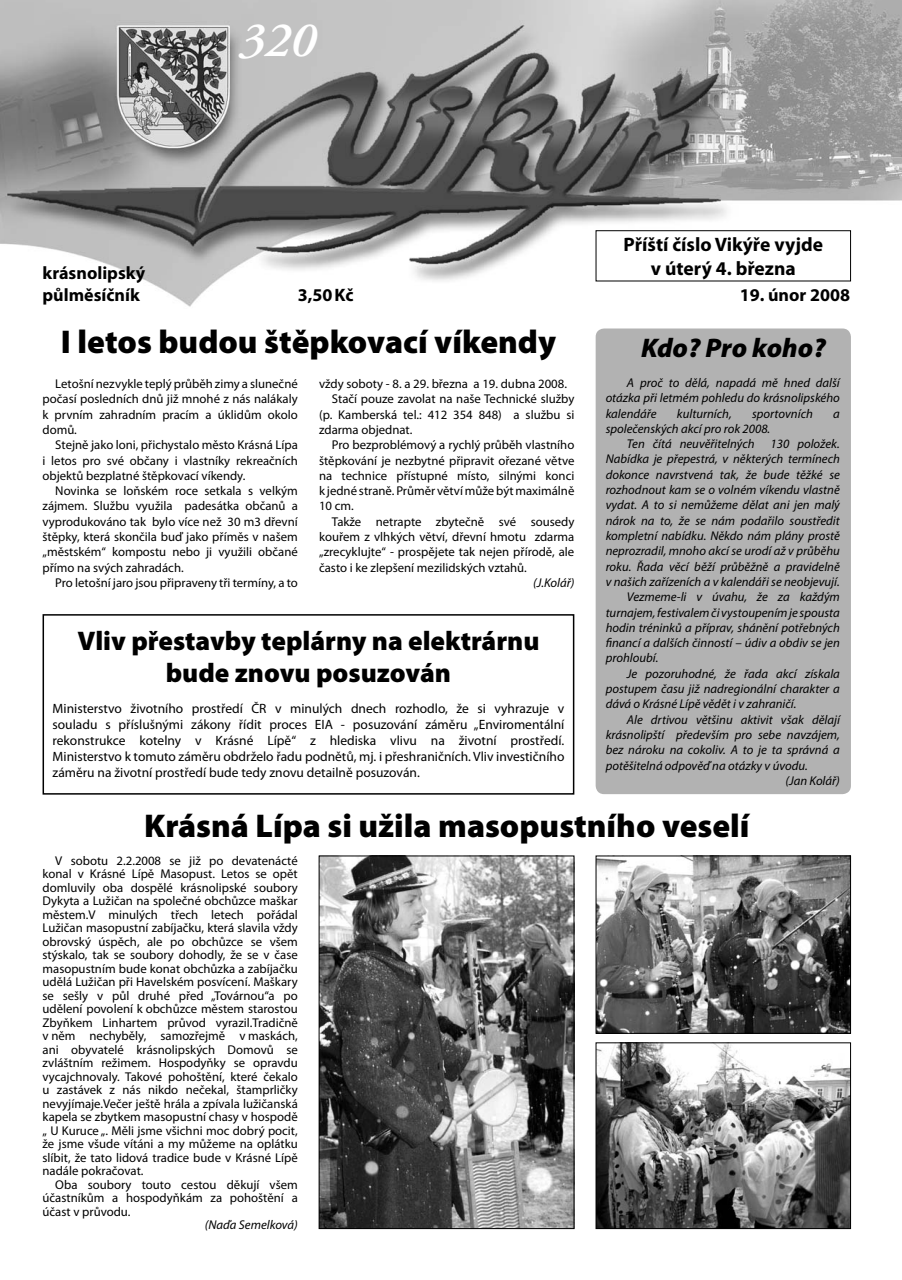
<style>
.page{position:relative;width:902px;height:1280px;background:#fff}
.page>*{position:absolute;margin:0;border:0;box-sizing:border-box;transform-origin:0 0}
.t1{font:italic 600 49.5px "Adobe Garamond Pro";color:#fff}
.t2{font:900 33px "Myriad Pro";color:#000}
.t3{font:900 27px/32.4px "Myriad Pro";color:#000;text-align:center}
.t4{font:italic 900 27px "Myriad Pro";color:#000}
.t5{font:700 19.5px "Myriad Pro";color:#000}
.t6{font:700 18px "Myriad Pro";color:#000}
.t7{font:13.5px/16.2px "Myriad Pro";color:#000;text-align:justify}
.t8{font:12.75px/13.5px "Myriad Pro";color:#000;text-align:justify}
.t9{font:italic 12.75px/15.3px "Myriad Pro";color:#000;text-align:justify}
</style>
<div class="page">
<img style="left:0;top:0;width:901px;height:307px">
<div style="left:595px;top:230px;width:255px;height:51px;border:1px solid #000"></div>
<div style="left:595px;top:328px;width:255px;height:466px;background:#b2b2b2;border-radius:9px"></div>
<div style="left:43px;top:614px;width:531px;height:181px;border:2px solid #000"></div>
<img style="left:321px;top:857px;width:251px;height:370px">
<div style="left:319px;top:855px;width:255px;height:374px;border:1px solid #000"></div>
<img style="left:597px;top:857px;width:251px;height:175px">
<div style="left:595px;top:855px;width:255px;height:179px;border:1px solid #000"></div>
<img style="left:597px;top:1044px;width:251px;height:183px">
<div style="left:595px;top:1042px;width:255px;height:187px;border:1px solid #000"></div>
<h1 class="t1" style="left:239px;top:20px;width:77px">320</h1>
<h3 class="t5" style="left:623px;top:238px;width:201px">Příští číslo Vikýře vyjde</h3>
<h3 class="t6" style="left:43px;top:266px;width:104px">krásnolipský</h3>
<h3 class="t5" style="left:650px;top:261px;width:146px">v úterý 4. března</h3>
<h3 class="t6" style="left:43px;top:288px;width:99px">půlměsíčník</h3>
<h3 class="t6" style="left:298px;top:288px;width:57px">3,50 Kč</h3>
<h3 class="t6" style="left:739px;top:288px;width:112px">19. únor 2008</h3>
<h3 class="t4" style="left:641px;top:338px;width:186px">Kdo? Pro koho?</h3>
<p class="t9" style="left:605px;top:376px;width:236px;text-indent:21px">A proč to dělá, napadá mě hned další otázka při letmém pohledu do krásnolipského kalendáře</p>
<h2 class="t2" style="left:61px;top:330px;width:496px">I letos budou štěpkovací víkendy</h2>
<p class="t8" style="left:43px;top:377px;width:257px;line-height:15.3px;text-indent:13px">Letošní nezvykle teplý průběh zimy a slunečné počasí posledních dnů již mnohé z nás nalákaly k prvním zahradním pracím a úklidům okolo domů.</p>
<p class="t8" style="left:43px;top:439px;width:257px;line-height:15.3px;text-indent:13px">Stejně jako loni, přichystalo město Krásná Lípa i letos pro své občany i vlastníky rekreačních objektů bezplatné štěpkovací víkendy.</p>
<p class="t8" style="left:43px;top:484px;width:257px;line-height:15.3px;text-indent:13px">Novinka se loňském roce setkala s velkým zájmem. Službu využila padesátka občanů a vyprodukováno tak bylo více než 30 m3 dřevní štěpky, která skončila buď jako příměs v našem „městském“ kompostu nebo ji využili občané přímo na svých zahradách.</p>
<p class="t8" style="left:55px;top:577px;width:244px">Pro letošní jaro jsou připraveny tři termíny, a to</p>
<p class="t8" style="left:319px;top:378px;width:249px">vždy soboty - 8. a 29. března a 19. dubna 2008.</p>
<p class="t8" style="left:332px;top:394px;width:244px">Stačí pouze zavolat na naše Technické služby</p>
<p class="t8" style="left:319px;top:409px;width:257px">(p. Kamberská tel.: 412 354 848) a službu si</p>
<p class="t8" style="left:319px;top:424px;width:95px">zdarma objednat.</p>
<p class="t8" style="left:332px;top:439px;width:244px">Pro bezproblémový a rychlý průběh vlastního</p>
<p class="t8" style="left:319px;top:455px;width:257px">štěpkování je nezbytné připravit ořezané větve</p>
<p class="t8" style="left:319px;top:470px;width:257px">na technice přístupné místo, silnými konci</p>
<p class="t8" style="left:319px;top:485px;width:257px">k jedné straně. Průměr větví může být maximálně</p>
<p class="t8" style="left:319px;top:501px;width:36px">10 cm.</p>
<p class="t8" style="left:332px;top:516px;width:244px">Takže netrapte zbytečně své sousedy</p>
<p class="t8" style="left:319px;top:531px;width:257px">kouřem z vlhkých větví, dřevní hmotu zdarma</p>
<p class="t8" style="left:319px;top:547px;width:257px">„zrecyklujte“ - prospějete tak nejen přírodě, ale</p>
<p class="t8" style="left:319px;top:562px;width:209px">často i ke zlepšení mezilidských vztahů.</p>
<p class="t9" style="left:533px;top:576px;width:43px">(J.Kolář)</p>
<p class="t9" style="left:676px;top:407px;width:56px">kulturních,</p>
<p class="t9" style="left:752px;top:407px;width:62px">sportovních</p>
<p class="t9" style="left:833px;top:407px;width:8px">a</p>
<p class="t9" style="left:605px;top:422px;width:166px;text-align:center">společenských akcí pro rok 2008.<br>Ten čítá neuvěřitelných</p>
<p class="t9" style="left:770px;top:438px;width:71px">130 položek.</p>
<p class="t9" style="left:605px;top:453px;width:236px">Nabídka je přepestrá, v některých termínech</p>
<p class="t9" style="left:605px;top:468px;width:236px">dokonce navrstvená tak, že bude těžké se</p>
<p class="t9" style="left:605px;top:483px;width:236px">rozhodnout kam se o volném víkendu vlastně</p>
<p class="t9" style="left:605px;top:499px;width:236px">vydat. A to si nemůžeme dělat ani jen malý</p>
<p class="t9" style="left:605px;top:514px;width:236px">nárok na to, že se nám podařilo soustředit</p>
<p class="t9" style="left:605px;top:529px;width:236px">kompletní nabídku. Někdo nám plány prostě</p>
<p class="t9" style="left:605px;top:545px;width:236px">neprozradil, mnoho akcí se urodí až v průběhu</p>
<p class="t9" style="left:605px;top:560px;width:236px">roku. Řada věcí běží průběžně a pravidelně</p>
<p class="t9" style="left:605px;top:575px;width:235px">v našich zařízeních a v kalendáři se neobjevují.</p>
<p class="t9" style="left:627px;top:591px;width:214px">Vezmeme-li v úvahu, že za každým</p>
<p class="t9" style="left:605px;top:606px;width:236px">turnajem, festivalem či vystoupením je spousta</p>
<p class="t9" style="left:605px;top:621px;width:236px">hodin tréninků a příprav, shánění potřebných</p>
<p class="t9" style="left:605px;top:636px;width:236px">financí a dalších činností – údiv a obdiv se jen</p>
<p class="t9" style="left:605px;top:652px;width:54px">prohloubí.</p>
<p class="t9" style="left:627px;top:667px;width:214px">Je pozoruhodné, že řada akcí získala</p>
<p class="t9" style="left:605px;top:682px;width:236px">postupem času již nadregionální charakter a</p>
<p class="t9" style="left:605px;top:698px;width:192px">dává o Krásné Lípě vědět i v zahraničí.</p>
<p class="t9" style="left:627px;top:713px;width:214px">Ale drtivou většinu aktivit však dělají</p>
<p class="t9" style="left:605px;top:728px;width:236px">krásnolipští především pro sebe navzájem,</p>
<p class="t9" style="left:605px;top:744px;width:236px">bez nároku na cokoliv. A to je ta správná a</p>
<p class="t9" style="left:605px;top:759px;width:203px">potěšitelná odpověď na otázky v úvodu.</p>
<p class="t9" style="left:785px;top:774px;width:56px">(Jan Kolář)</p>
<h3 class="t3" style="left:78px;top:627px;width:463px">Vliv přestavby teplárny na elektrárnu bude znovu posuzován</h3>
<p class="t7" style="left:53px;top:701px;width:513px">Ministerstvo životního prostředí ČR v minulých dnech rozhodlo, že si vyhrazuje v souladu s příslušnými zákony řídit proces EIA - posuzování záměru „Enviromentální rekonstrukce kotelny v Krásné Lípě“ z hlediska vlivu na životní prostředí.<br>Ministerstvo k tomuto záměru obdrželo řadu podnětů, mj. i přeshraničních. Vliv investičního záměru na životní prostředí bude tedy znovu detailně posuzován.</p>
<h2 class="t2" style="left:144px;top:813px;width:607px">Krásná Lípa si užila masopustního veselí</h2>
<p class="t8" style="left:43px;top:855px;width:257px;text-indent:13px">V sobotu 2.2.2008 se již po devatenácté konal v Krásné Lípě Masopust. Letos se opět domluvily oba dospělé krásnolipské soubory Dykyta a Lužičan na společné obchůzce maškar městem.V minulých třech letech pořádal Lužičan masopustní zabíjačku, která slavila vždy obrovský úspěch, ale po obchůzce se všem stýskalo, tak se soubory dohodly, že se v čase masopustním bude konat obchůzka a zabíjačku udělá Lužičan při Havelském posvícení. Maškary se sešly v půl druhé před „Továrnou“a po udělení povolení k obchůzce městem starostou Zbyňkem Linhartem průvod vyrazil.Tradičně v něm nechyběly, samozřejmě v maskách, ani obyvatelé krásnolipských Domovů se zvláštním režimem. Hospodyňky se opravdu vycajchnovaly. Takové pohoštění, které čekalo u zastávek z nás nikdo nečekal, štamprličky nevyjímaje.Večer ještě hrála a zpívala lužičanská kapela se zbytkem masopustní chasy v hospodě „ U Kuruce „. Měli jsme všichni moc dobrý pocit, že jsme všude vítáni a my můžeme na oplátku slíbit, že tato lidová tradice bude v Krásné Lípě nadále pokračovat.</p>
<p class="t8" style="left:43px;top:1179px;width:257px;text-indent:13px">Oba soubory touto cestou děkují všem účastníkům a hospodyňkám za pohoštění a účast v průvodu.</p>
<p class="t9" style="left:205px;top:1218px;width:95px">(Naďa Semelková)</p>
</div>
